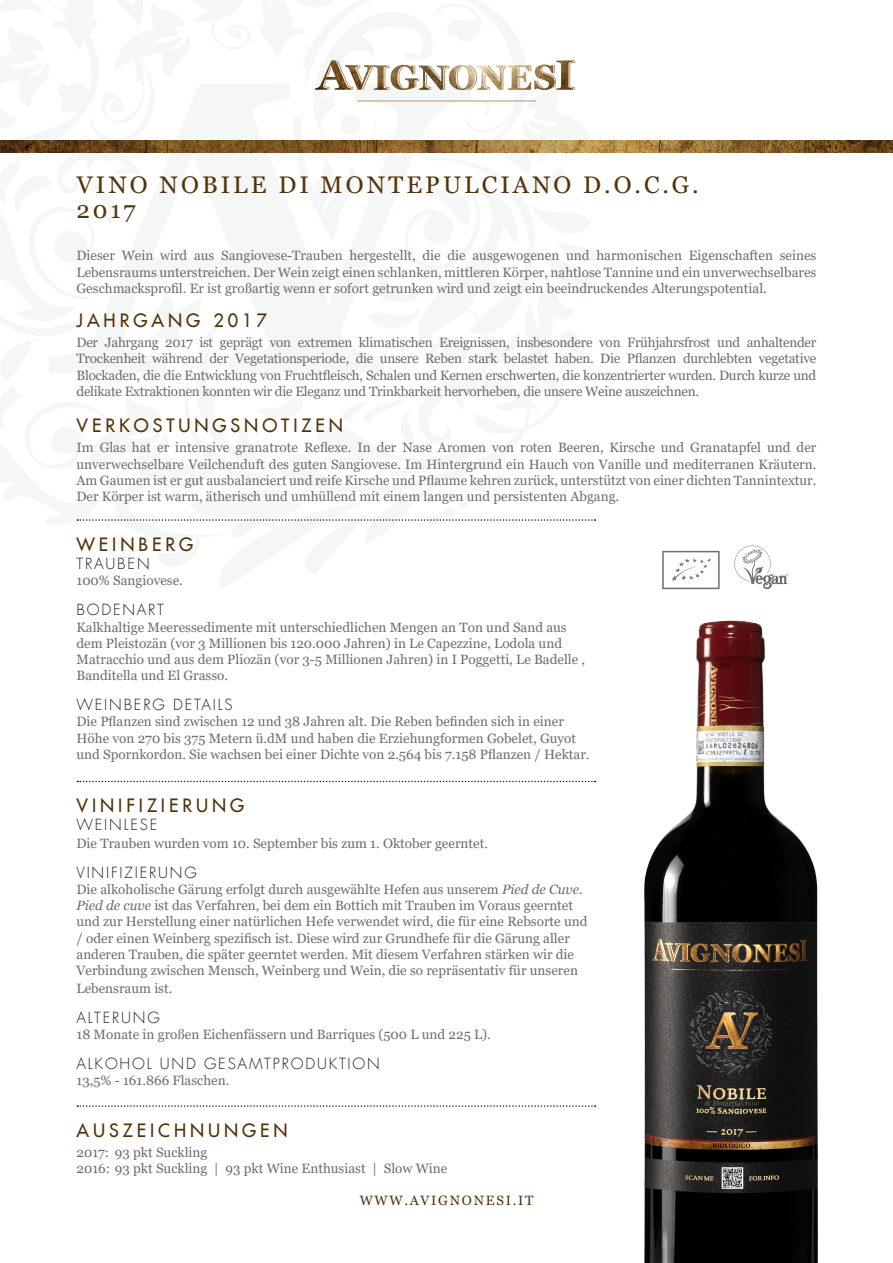
<style>
.page{position:relative;width:893px;height:1263px;background:#fff}
.page>*{position:absolute;margin:0;border:0;box-sizing:border-box;transform-origin:0 0}
.t1{font:24px/25.5px "Georgia";letter-spacing:.13em;color:#53330a}
.t2{font:18px "Futura LT";letter-spacing:.22em;color:#53330a}
.t3{font:300 15px "Futura LT";letter-spacing:.12em;color:#231f20}
.t4{font:13.5px/16.2px "Georgia";color:#6c6d70}
.t5{font:13.5px "Georgia";letter-spacing:.13em;color:#53330a}
.s1{font-style:italic}
</style>
<div class="page">
<img style="left:0;top:140px;width:893px;height:13px">
<img style="left:315px;top:60px;width:254px;height:30px">
<svg style="left:384px;top:65px;width:5px;height:25px"></svg>
<svg style="left:324px;top:68px;width:7px;height:22px"></svg>
<svg style="left:337px;top:60px;width:37px;height:30px"></svg>
<svg style="left:398px;top:67px;width:5px;height:21px"></svg>
<svg style="left:468px;top:65px;width:9px;height:25px"></svg>
<svg style="left:569px;top:60px;width:6px;height:30px"></svg>
<svg style="left:414px;top:65px;width:5px;height:23px"></svg>
<svg style="left:426px;top:65px;width:23px;height:25px"></svg>
<svg style="left:484px;top:65px;width:22px;height:25px"></svg>
<svg style="left:457px;top:67px;width:4px;height:21px"></svg>
<svg style="left:519px;top:68px;width:1px;height:19px"></svg>
<svg style="left:531px;top:65px;width:25px;height:24px"></svg>
<hr style="left:357px;top:101px;width:179px;height:1px;background:#b99764">
<img style="left:644px;top:620px;width:174px;height:643px">
<svg style="left:734px;top:546px;width:54px;height:43px"></svg>
<svg style="left:662px;top:551px;width:58px;height:38px"></svg>
<svg style="left:77px;top:781px;width:519px;height:1px"></svg>
<svg style="left:77px;top:519px;width:519px;height:2px"></svg>
<svg style="left:77px;top:1105px;width:519px;height:2px"></svg>
<h1 class="t1" style="left:77px;top:172px;width:624px">VINO NOBILE DI MONTEPULCIANO D.O.C.G.<br>2017</h1>
<p class="t4" style="left:77px;top:248px;width:741px;text-align:justify">Dieser Wein wird aus Sangiovese-Trauben hergestellt, die die ausgewogenen und harmonischen Eigenschaften seines Lebensraums unterstreichen. Der Wein zeigt einen schlanken, mittleren Körper, nahtlose Tannine und ein unverwechselbares Geschmacksprofil. Er ist großartig wenn er sofort getrunken wird und zeigt ein beeindruckendes Alterungspotential.</p>
<h2 class="t2" style="left:77px;top:308px;width:192px">JAHRGANG 2017</h2>
<p class="t4" style="left:77px;top:335px;width:741px;text-align:justify">Der Jahrgang 2017 ist geprägt von extremen klimatischen Ereignissen, insbesondere von Frühjahrsfrost und anhaltender Trockenheit während der Vegetationsperiode, die unsere Reben stark belastet haben. Die Pflanzen durchlebten vegetative Blockaden, die die Entwicklung von Fruchtfleisch, Schalen und Kernen erschwerten, die konzentrierter wurden. Durch kurze und delikate Extraktionen konnten wir die Eleganz und Trinkbarkeit hervorheben, die unsere Weine auszeichnen.</p>
<h2 class="t2" style="left:77px;top:414px;width:268px">VERKOSTUNGSNOTIZEN</h2>
<p class="t4" style="left:77px;top:440px;width:741px;text-align:justify">Im Glas hat er intensive granatrote Reflexe. In der Nase Aromen von roten Beeren, Kirsche und Granatapfel und der unverwechselbare Veilchenduft des guten Sangiovese. Im Hintergrund ein Hauch von Vanille und mediterranen Kräutern.<br>Am Gaumen ist er gut ausbalanciert und reife Kirsche und Pflaume kehren zurück, unterstützt von einer dichten Tannintextur.<br>Der Körper ist warm, ätherisch und umhüllend mit einem langen und persistenten Abgang.</p>
<h2 class="t2" style="left:77px;top:533px;width:118px">WEINBERG</h2>
<p class="t3" style="left:77px;top:554px;width:75px">TRAUBEN</p>
<p class="t4" style="left:77px;top:573px;width:108px">100% Sangiovese.</p>
<p class="t3" style="left:77px;top:601px;width:89px">BODENART</p>
<p class="t4" style="left:77px;top:619px;width:510px">Kalkhaltige Meeressedimente mit unterschiedlichen Mengen an Ton und Sand aus dem Pleistozän (vor 3 Millionen bis 120.000 Jahren) in Le Capezzine, Lodola und Matracchio und aus dem Pliozän (vor 3-5 Millionen Jahren) in I Poggetti, Le Badelle , Banditella und El Grasso.</p>
<p class="t3" style="left:77px;top:695px;width:158px">WEINBERG DETAILS</p>
<p class="t4" style="left:77px;top:714px;width:514px">Die Pflanzen sind zwischen 12 und 38 Jahren alt. Die Reben befinden sich in einer<br>Höhe von 270 bis 375 Metern ü.dM und haben die Erziehungformen Gobelet, Guyot und Spornkordon. Sie wachsen bei einer Dichte von 2.564 bis 7.158 Pflanzen / Hektar.</p>
<h2 class="t2" style="left:77px;top:793px;width:169px">VINIFIZIERUNG</h2>
<p class="t3" style="left:77px;top:815px;width:82px">WEINLESE</p>
<p class="t4" style="left:77px;top:835px;width:413px">Die Trauben wurden vom 10. September bis zum 1. Oktober geerntet.</p>
<p class="t3" style="left:77px;top:863px;width:122px">VINIFIZIERUNG</p>
<p class="t4" style="left:77px;top:881px;width:512px">Die alkoholische Gärung erfolgt durch ausgewählte Hefen aus unserem <span class="s1">Pied de Cuve</span>.<br><span class="s1">Pied de cuve</span> ist das Verfahren, bei dem ein Bottich mit Trauben im Voraus geerntet und zur Herstellung einer natürlichen Hefe verwendet wird, die für eine Rebsorte und / oder einen Weinberg spezifisch ist. Diese wird zur Grundhefe für die Gärung aller anderen Trauben, die später geerntet werden. Mit diesem Verfahren stärken wir die Verbindung zwischen Mensch, Weinberg und Wein, die so repräsentativ für unseren</p>
<p class="t4" style="left:77px;top:980px;width:97px">Lebensraum ist.</p>
<p class="t3" style="left:77px;top:1008px;width:85px">ALTERUNG</p>
<p class="t4" style="left:77px;top:1027px;width:416px">18 Monate in großen Eichenfässern und Barriques (500 L und 225 L).</p>
<p class="t3" style="left:77px;top:1055px;width:305px">ALKOHOL UND GESAMTPRODUKTION</p>
<p class="t4" style="left:77px;top:1073px;width:154px">13,5% - 161.866 Flaschen.</p>
<h2 class="t2" style="left:77px;top:1118px;width:213px">AUSZEICHNUNGEN</h2>
<p class="t4" style="left:77px;top:1145px;width:372px">2017: 93 pkt Suckling<br>2016: 93 pkt Suckling | 93 pkt Wine Enthusiast | Slow Wine</p>
<p class="t5" style="left:360px;top:1192px;width:175px">WWW.AVIGNONESI.IT</p>
</div>
